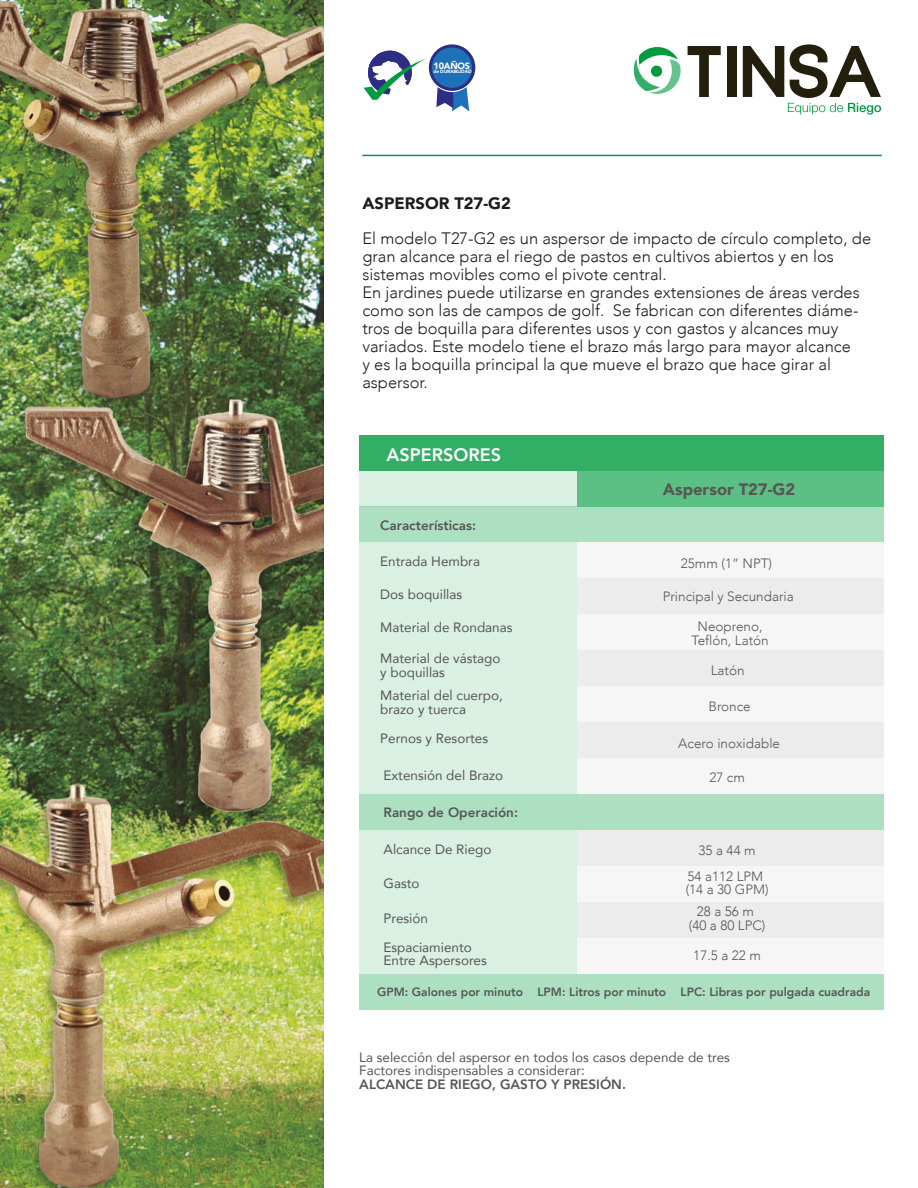
<style>
.page{position:relative;width:918px;height:1188px;background:#fff}
.page>*{position:absolute;margin:0;border:0;box-sizing:border-box;transform-origin:0 0}
.t1{font:800 18px "Avenir";color:#fff}
.t2{font:300 16.5px/18px "Avenir";color:#1d1d1b}
.t3{font:900 16.5px "Avenir";color:#1d1d1b}
.t4{font:900 16.5px "Avenir";color:#575756}
.t5{font:13.5px/13.5px "Avenir";color:#575756}
.t6{font:300 13.5px/13.5px "Avenir";color:#575756;text-align:center}
.t7{font:800 13.5px "Avenir";color:#575756}
.t8{font:800 12px "Avenir";color:#575756}
.t9{font:900 9.15px "Avenir";letter-spacing:-.025em;color:#fff}
.t10{font:900 4.65px "Avenir";letter-spacing:-.025em;color:#fff}
</style>
<div class="page">
<hr style="left:362px;top:155px;width:520px;height:1px;background:#009b3e">
<svg style="left:688px;top:46px;width:33px;height:51px"></svg>
<div style="left:727px;top:46px;width:9px;height:51px;background:#241f0c"></div>
<svg style="left:634px;top:47px;width:47px;height:47px"></svg>
<div style="left:651px;top:66px;width:11px;height:11px;background:#009b3e;border-radius:50%"></div>
<svg style="left:743px;top:44px;width:138px;height:71px"></svg>
<svg style="left:364px;top:51px;width:62px;height:49px"></svg>
<svg style="left:436px;top:87px;width:33px;height:24px"></svg>
<svg style="left:429px;top:44px;width:46px;height:47px"></svg>
<div style="left:432px;top:48px;width:40px;height:40px;background:#1d71b8;border-radius:50%"></div>
<div style="left:359px;top:471px;width:218px;height:35px;background:#daf0e3"></div>
<div style="left:577px;top:471px;width:306px;height:35px;background:#5cbf84"></div>
<div style="left:359px;top:506px;width:524px;height:36px;background:#addfc1"></div>
<div style="left:359px;top:542px;width:218px;height:252px;background:#daf0e3"></div>
<div style="left:359px;top:830px;width:218px;height:144px;background:#daf0e3"></div>
<div style="left:577px;top:542px;width:306px;height:36px;background:#f6f6f6"></div>
<div style="left:577px;top:578px;width:306px;height:36px;background:#ececec"></div>
<div style="left:577px;top:614px;width:306px;height:36px;background:#f6f6f6"></div>
<div style="left:577px;top:650px;width:306px;height:36px;background:#ececec"></div>
<div style="left:577px;top:722px;width:306px;height:36px;background:#ececec"></div>
<div style="left:577px;top:758px;width:306px;height:36px;background:#f6f6f6"></div>
<div style="left:577px;top:686px;width:306px;height:36px;background:#f6f6f6"></div>
<div style="left:577px;top:866px;width:306px;height:36px;background:#f6f6f6"></div>
<div style="left:577px;top:938px;width:306px;height:36px;background:#f6f6f6"></div>
<div style="left:577px;top:902px;width:306px;height:36px;background:#ececec"></div>
<div style="left:577px;top:830px;width:306px;height:36px;background:#ececec"></div>
<div style="left:359px;top:794px;width:524px;height:36px;background:#addfc1"></div>
<div style="left:359px;top:974px;width:524px;height:36px;background:#addfc1"></div>
<div style="left:359px;top:435px;width:524px;height:36px;background:#33af65"></div>
<img style="left:0;top:0;width:324px;height:1187px">
<p class="t9" style="left:434px;top:58px;width:38px">10AÑOS</p>
<p class="t10" style="left:434px;top:68px;width:39px">de DURABILIDAD</p>
<p class="t3" style="left:362px;top:189px;width:150px">ASPERSOR T27-G2</p>
<p class="t2" style="left:362px;top:229px;width:510px">El modelo T27-G2 es un aspersor de impacto de círculo completo, de gran alcance para el riego de pastos en cultivos abiertos y en los sistemas movibles como el pivote central.<br>En jardines puede utilizarse en grandes extensiones de áreas verdes como son las de campos de golf. Se fabrican con diferentes diáme&shy;tros de boquilla para diferentes usos y con gastos y alcances muy variados. Este modelo tiene el brazo más largo para mayor alcance<br>y es la boquilla principal la que mueve el brazo que hace girar al aspersor.</p>
<p class="t1" style="left:386px;top:441px;width:116px">ASPERSORES</p>
<p class="t7" style="left:380px;top:515px;width:97px">Características:</p>
<p class="t5" style="left:380px;top:554px;width:101px">Entrada Hembra</p>
<p class="t5" style="left:380px;top:587px;width:84px">Dos boquillas</p>
<p class="t5" style="left:380px;top:620px;width:134px">Material de Rondanas</p>
<p class="t5" style="left:380px;top:651px;width:122px">Material de vástago y boquillas</p>
<p class="t5" style="left:380px;top:688px;width:124px">Material del cuerpo, brazo y tuerca</p>
<p class="t5" style="left:380px;top:731px;width:109px">Pernos y Resortes</p>
<p class="t5" style="left:384px;top:769px;width:121px">Extensión del Brazo</p>
<p class="t7" style="left:384px;top:802px;width:136px">Rango de Operación:</p>
<p class="t5" style="left:384px;top:843px;width:110px">Alcance De Riego</p>
<p class="t5" style="left:384px;top:876px;width:38px">Gasto</p>
<p class="t5" style="left:384px;top:903px;width:90px;line-height:29.2px">Presión<br>Espaciamiento</p>
<p class="t5" style="left:384px;top:954px;width:105px">Entre Aspersores</p>
<p class="t4" style="left:663px;top:475px;width:134px">Aspersor T27-G2</p>
<p class="t6" style="left:681px;top:556px;width:93px">25mm (1” NPT)</p>
<p class="t6" style="left:663px;top:589px;width:133px">Principal y Secundaria</p>
<p class="t6" style="left:691px;top:620px;width:79px">Neopreno,<br>Teflón, Latón</p>
<p class="t6" style="left:711px;top:664px;width:35px">Latón</p>
<p class="t6" style="left:709px;top:700px;width:44px">Bronce</p>
<p class="t6" style="left:678px;top:736px;width:103px">Acero inoxidable</p>
<p class="t6" style="left:709px;top:771px;width:37px">27 cm</p>
<p class="t6" style="left:699px;top:844px;width:59px">35 a 44 m</p>
<p class="t6" style="left:686px;top:869px;width:84px;text-align:left">54 a112 LPM (14 a 30 GPM)</p>
<p class="t6" style="left:689px;top:905px;width:78px">28 a 56 m (40 a 80 LPC)</p>
<p class="t6" style="left:693px;top:949px;width:69px">17.5 a 22 m</p>
<p class="t8" style="left:377px;top:982px;width:495px">GPM: Galones por minuto LPM: Litros por minuto LPC: Libras por pulgada cuadrada</p>
<p class="t5" style="left:359px;top:1050px;width:372px">La selección del aspersor en todos los casos depende de tres<br>Factores indispensables a considerar:</p>
<p class="t7" style="left:359px;top:1074px;width:268px">ALCANCE DE RIEGO, GASTO Y PRESIÓN.</p>
</div>
